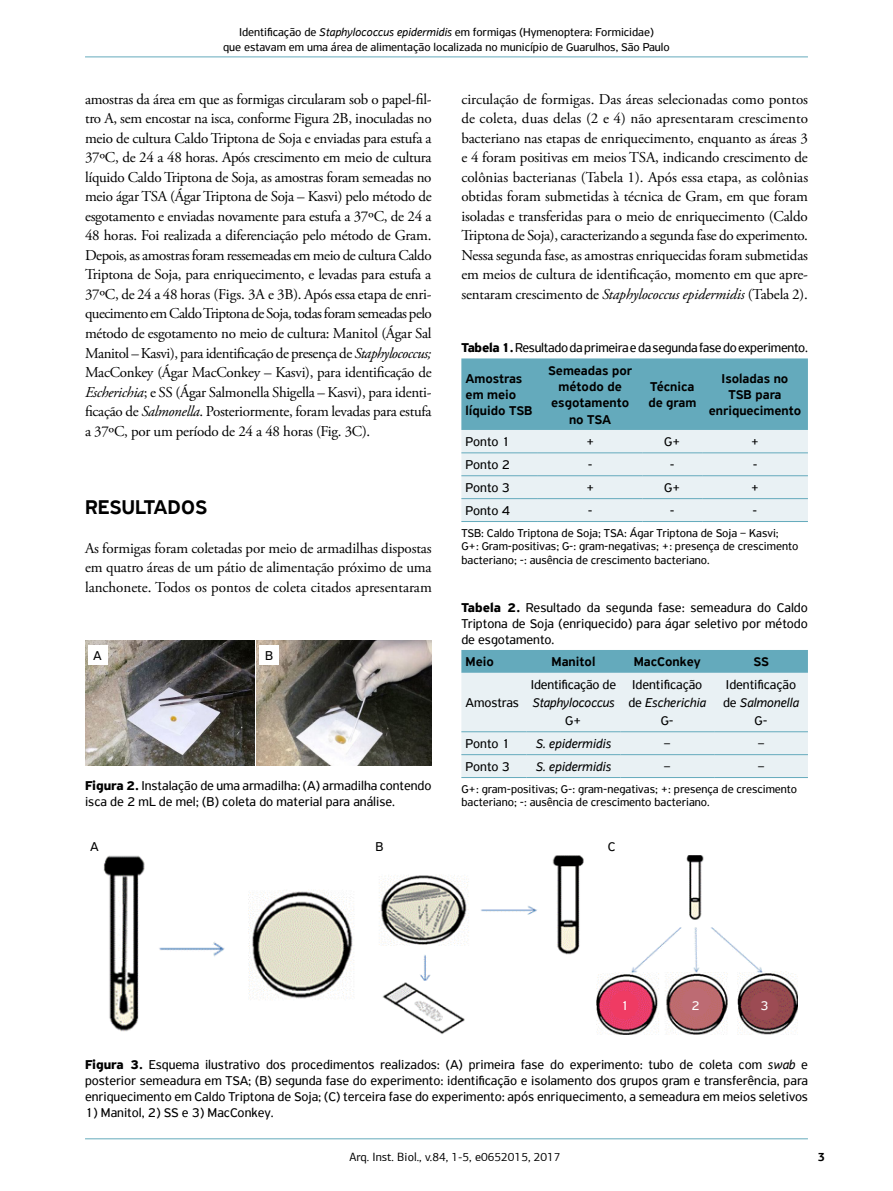
<style>
.page{position:relative;width:893px;height:1191px;background:#fff}
.page>*{position:absolute;margin:0;border:0;box-sizing:border-box;transform-origin:0 0}
.t1{font:500 21px "PF Highway Sans Pro";color:#000}
.t2{font:15px/19.5px "Adobe Garamond Pro";letter-spacing:-.01em;color:#000;text-align:justify}
.t3{font:13.5px/16.2px "PF Highway Sans Pro";color:#000;text-align:justify}
.t4{font:500 13.5px/16.2px "PF Highway Sans Pro";color:#000}
.t5{font:13.5px "PF Highway Sans Pro";letter-spacing:-.02em;color:#000}
.t6{font:italic 13.5px "PF Highway Sans Pro";color:#000}
.t7{font:13.5px "PF Highway Sans Pro";color:#fff}
.t8{font:12px/13.5px "PF Highway Sans Pro";color:#000}
.t9{font:12px "PF Agora Sans Pro";color:#000}
.t10{font:700 12px "PF Agora Sans Pro";color:#000}
.s1{font-style:italic}
.s2{font-weight:700}
</style>
<div class="page">
<hr style="left:85px;top:1138px;width:723px;height:1px;background:#64aabc">
<hr style="left:85px;top:57px;width:723px;height:1px;background:#64aabc">
<img style="left:85px;top:640px;width:169px;height:126px">
<img style="left:257px;top:640px;width:175px;height:126px">
<div style="left:88px;top:645px;width:19px;height:20px;background:#fff"></div>
<div style="left:260px;top:645px;width:19px;height:20px;background:#fff"></div>
<img style="left:103px;top:855px;width:695px;height:180px">
<div style="left:585px;top:850px;width:11px;height:189px;background:#fff"></div>
<div style="left:356px;top:850px;width:18px;height:187px;background:#fff"></div>
<svg style="left:461px;top:650px;width:347px;height:127px;background:#d0e3e9"></svg>
<hr style="left:461px;top:731px;width:66px;height:1px;background:#64aabc">
<hr style="left:527px;top:731px;width:93px;height:1px;background:#64aabc">
<hr style="left:620px;top:731px;width:94px;height:1px;background:#64aabc">
<hr style="left:714px;top:731px;width:94px;height:1px;background:#64aabc">
<hr style="left:461px;top:754px;width:66px;height:1px;background:#64aabc">
<hr style="left:527px;top:754px;width:93px;height:1px;background:#64aabc">
<hr style="left:620px;top:754px;width:94px;height:1px;background:#64aabc">
<hr style="left:714px;top:754px;width:94px;height:1px;background:#64aabc">
<hr style="left:461px;top:777px;width:66px;height:1px;background:#64aabc">
<hr style="left:527px;top:777px;width:93px;height:1px;background:#64aabc">
<hr style="left:620px;top:777px;width:94px;height:1px;background:#64aabc">
<hr style="left:714px;top:777px;width:94px;height:1px;background:#64aabc">
<svg style="left:461px;top:358px;width:347px;height:163px;background:#add1da"></svg>
<hr style="left:461px;top:452px;width:77px;height:1px;background:#64aabc">
<hr style="left:538px;top:452px;width:104px;height:1px;background:#64aabc">
<hr style="left:642px;top:452px;width:60px;height:1px;background:#64aabc">
<hr style="left:702px;top:452px;width:106px;height:1px;background:#64aabc">
<hr style="left:461px;top:475px;width:77px;height:1px;background:#64aabc">
<hr style="left:538px;top:475px;width:104px;height:1px;background:#64aabc">
<hr style="left:642px;top:475px;width:60px;height:1px;background:#64aabc">
<hr style="left:702px;top:475px;width:106px;height:1px;background:#64aabc">
<hr style="left:461px;top:498px;width:77px;height:1px;background:#64aabc">
<hr style="left:538px;top:498px;width:104px;height:1px;background:#64aabc">
<hr style="left:642px;top:498px;width:60px;height:1px;background:#64aabc">
<hr style="left:702px;top:498px;width:106px;height:1px;background:#64aabc">
<hr style="left:461px;top:521px;width:77px;height:1px;background:#64aabc">
<hr style="left:538px;top:521px;width:104px;height:1px;background:#64aabc">
<hr style="left:642px;top:521px;width:60px;height:1px;background:#64aabc">
<hr style="left:702px;top:521px;width:106px;height:1px;background:#64aabc">
<p class="t8" style="left:223px;top:25px;width:448px;line-height:14.4px;text-align:center">Identificação de <span class="s1">Staphylococcus epidermidis</span> em formigas (Hymenoptera: Formicidae)<br>que estavam em uma área de alimentação localizada no município de Guarulhos, São Paulo</p>
<p class="t2" style="left:85px;top:90px;width:348px">amostras da área em que as formigas circularam sob o papel-fil‑ tro A, sem encostar na isca, conforme Figura 2B, inoculadas no meio de cultura Caldo Triptona de Soja e enviadas para estufa a 37ºC, de 24 a 48 horas. Após crescimento em meio de cultura líquido Caldo Triptona de Soja, as amostras foram semeadas no meio ágar TSA (Ágar Triptona de Soja – Kasvi) pelo método de esgotamento e enviadas novamente para estufa a 37ºC, de 24 a 48 horas. Foi realizada a diferenciação pelo método de Gram.<br>Depois, as amostras foram ressemeadas em meio de cultura Caldo Triptona de Soja, para enriquecimento, e levadas para estufa a 37ºC, de 24 a 48 horas (Figs. 3A e 3B). Após essa etapa de enri‑ quecimento em Caldo Triptona de Soja, todas foram semeadas pelo método de esgotamento no meio de cultura: Manitol (Ágar Sal Manitol – Kasvi), para identificação de presença de <span class="s1">Staphylococcus; </span>MacConkey (Ágar MacConkey – Kasvi), para identificação de <span class="s1">Escherichia</span>; e SS (Ágar Salmonella Shigella – Kasvi), para identi‑ ficação de <span class="s1">Salmonella</span>. Posteriormente, foram levadas para estufa a 37ºC, por um período de 24 a 48 horas (Fig. 3C).</p>
<p class="t2" style="left:461px;top:90px;width:348px">circulação de formigas. Das áreas selecionadas como pontos de coleta, duas delas (2 e 4) não apresentaram crescimento bacteriano nas etapas de enriquecimento, enquanto as áreas 3 e 4 foram positivas em meios TSA, indicando crescimento de colônias bacterianas (Tabela 1). Após essa etapa, as colônias obtidas foram submetidas à técnica de Gram, em que foram isoladas e transferidas para o meio de enriquecimento (Caldo Triptona de Soja), caracterizando a segunda fase do experimento.<br>Nessa segunda fase, as amostras enriquecidas foram submetidas em meios de cultura de identificação, momento em que apre‑ sentaram crescimento de <span class="s1">Staphylococcus epidermidis</span> (Tabela 2).</p>
<p class="t5" style="left:461px;top:340px;width:348px"><span class="s2">Tabela 1.</span> Resultado da primeira e da segunda fase do experimento.</p>
<p class="t4" style="left:466px;top:371px;width:68px">Amostras em meio líquido TSB</p>
<p class="t4" style="left:548px;top:363px;width:85px;text-align:center">Semeadas por método de esgotamento no TSA</p>
<p class="t4" style="left:648px;top:379px;width:49px">Técnica de gram</p>
<p class="t4" style="left:709px;top:371px;width:94px;text-align:center">Isoladas no<br>TSB para enriquecimento</p>
<p class="t3" style="left:466px;top:434px;width:46px">Ponto 1</p>
<p class="t3" style="left:586px;top:434px;width:10px">+</p>
<p class="t3" style="left:664px;top:434px;width:18px">G+</p>
<p class="t3" style="left:751px;top:434px;width:10px">+</p>
<p class="t3" style="left:466px;top:457px;width:46px">Ponto 2</p>
<p class="t3" style="left:588px;top:457px;width:6px">‑</p>
<p class="t3" style="left:670px;top:457px;width:6px">‑</p>
<p class="t3" style="left:753px;top:457px;width:6px">‑</p>
<p class="t3" style="left:466px;top:480px;width:46px">Ponto 3</p>
<p class="t3" style="left:586px;top:480px;width:10px">+</p>
<p class="t3" style="left:664px;top:480px;width:18px">G+</p>
<p class="t3" style="left:751px;top:480px;width:10px">+</p>
<p class="t3" style="left:466px;top:502px;width:46px">Ponto 4</p>
<p class="t3" style="left:588px;top:502px;width:6px">‑</p>
<p class="t3" style="left:670px;top:502px;width:6px">‑</p>
<p class="t3" style="left:753px;top:502px;width:6px">‑</p>
<p class="t8" style="left:461px;top:526px;width:338px">TSB: Caldo Triptona de Soja; TSA: Ágar Triptona de Soja – Kasvi;<br>G+: Gram-positivas; G-: gram-negativas; +: presença de crescimento bacteriano; ‑: ausência de crescimento bacteriano.</p>
<h1 class="t1" style="left:85px;top:494px;width:124px">RESULTADOS</h1>
<p class="t2" style="left:85px;top:538px;width:348px">As formigas foram coletadas por meio de armadilhas dispostas em quatro áreas de um pátio de alimentação próximo de uma lanchonete. Todos os pontos de coleta citados apresentaram</p>
<p class="t3" style="left:93px;top:647px;width:10px">A</p>
<p class="t3" style="left:265px;top:647px;width:10px">B</p>
<p class="t3" style="left:85px;top:777px;width:348px"><span class="s2">Figura 2.</span> Instalação de uma armadilha: (A) armadilha contendo isca de 2 mL de mel; (B) coleta do material para análise.</p>
<p class="t3" style="left:461px;top:599px;width:348px"><span class="s2">Tabela 2.</span> Resultado da segunda fase: semeadura do Caldo Triptona de Soja (enriquecido) para ágar seletivo por método de esgotamento.</p>
<p class="t4" style="left:466px;top:654px;width:30px">Meio</p>
<p class="t4" style="left:551px;top:654px;width:45px">Manitol</p>
<p class="t4" style="left:634px;top:654px;width:68px">MacConkey</p>
<p class="t4" style="left:753px;top:654px;width:17px">SS</p>
<p class="t3" style="left:466px;top:695px;width:55px">Amostras</p>
<p class="t3" style="left:628px;top:676px;width:79px;line-height:18px;text-align:center">Identificação de <span class="s1">Escherichia<br></span>G‑</p>
<p class="t3" style="left:723px;top:676px;width:78px;line-height:18px;text-align:center">Identificação de <span class="s1">Salmonella<br></span>G‑</p>
<p class="t3" style="left:531px;top:677px;width:87px">Identificação de</p>
<p class="t6" style="left:532px;top:695px;width:84px">Staphylococcus</p>
<p class="t3" style="left:565px;top:713px;width:18px">G+</p>
<p class="t3" style="left:466px;top:735px;width:46px">Ponto 1</p>
<p class="t6" style="left:536px;top:736px;width:77px">S. epidermidis</p>
<p class="t3" style="left:664px;top:735px;width:8px">–</p>
<p class="t3" style="left:758px;top:735px;width:8px">–</p>
<p class="t3" style="left:466px;top:758px;width:46px">Ponto 3</p>
<p class="t6" style="left:536px;top:759px;width:77px">S. epidermidis</p>
<p class="t3" style="left:664px;top:758px;width:8px">–</p>
<p class="t3" style="left:758px;top:758px;width:8px">–</p>
<p class="t8" style="left:461px;top:782px;width:337px">G+: gram-positivas; G‑: gram-negativas; +: presença de crescimento bacteriano; ‑: ausência de crescimento bacteriano.</p>
<p class="t3" style="left:90px;top:838px;width:10px">A</p>
<p class="t3" style="left:375px;top:838px;width:10px">B</p>
<p class="t3" style="left:608px;top:838px;width:9px">C</p>
<p class="t7" style="left:621px;top:997px;width:10px">1</p>
<p class="t7" style="left:691px;top:997px;width:10px">2</p>
<p class="t7" style="left:760px;top:997px;width:10px">3</p>
<p class="t3" style="left:85px;top:1056px;width:724px"><span class="s2">Figura 3.</span> Esquema ilustrativo dos procedimentos realizados: (A) primeira fase do experimento: tubo de coleta com <span class="s1">swab</span> e posterior semeadura em TSA; (B) segunda fase do experimento: identificação e isolamento dos grupos gram e transferência, para enriquecimento em Caldo Triptona de Soja; (C) terceira fase do experimento: após enriquecimento, a semeadura em meios seletivos</p>
<p class="t3" style="left:85px;top:1104px;width:190px">1) Manitol, 2) SS e 3) MacConkey.</p>
<p class="t9" style="left:349px;top:1149px;width:213px">Arq. Inst. Biol., v.84, 1-5, e0652015, 2017</p>
<p class="t10" style="left:818px;top:1148px;width:9px">3</p>
</div>
